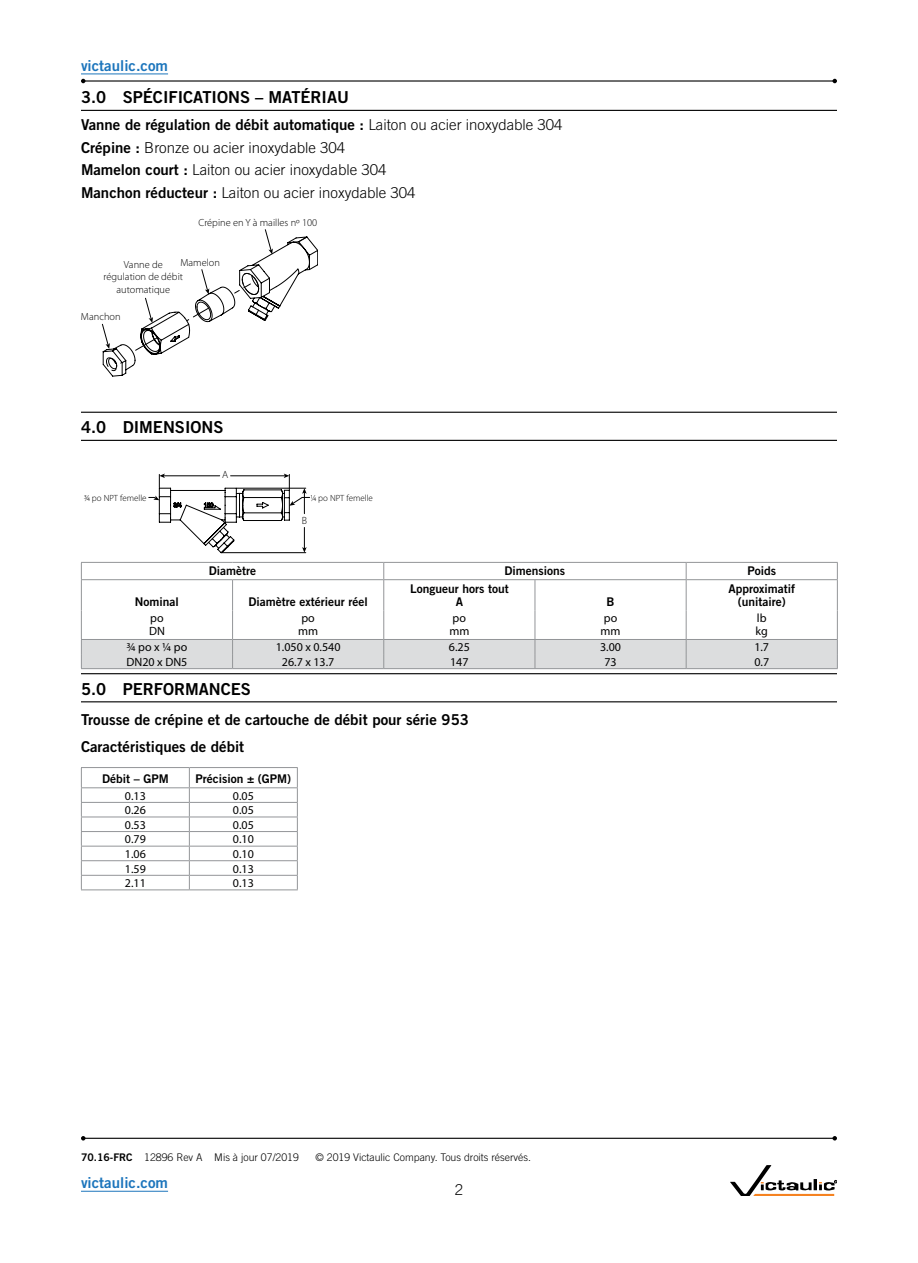
<style>
.page{position:relative;width:918px;height:1263px;background:#fff}
.page>*{position:absolute;margin:0;border:0;box-sizing:border-box;transform-origin:0 0}
.t1{font:16.5px "Trade Gothic LT Std Bd 2";color:#000}
.t2{font:15px/26.5px "Trade Gothic LT Std Bd 2";color:#000}
.t3{font:300 15px/22.8px "Trade Gothic LT Std";color:#000}
.t4{font:15px "Trade Gothic LT Std Bd 2";color:#1c75bc}
.t5{font:12px/13.5px "Myriad Pro";color:#000}
.t6{font:12px/13.5px "Trade Gothic LT Std Bd 2";color:#000;text-align:center}
.t7{font:300 10.5px "Trade Gothic LT Std";color:#000}
.t8{font:300 10.5px "Myriad Pro";color:#000}
.t9{font:300 10.35px/12.5px "Myriad Pro";color:#000;text-align:center}
.t10{font:300 9px "Myriad Pro";color:#000}
.s1{font-family:"Trade Gothic LT Std";font-weight:300}
.s2{font-family:"Trade Gothic LT Std Bd 2";font-weight:400}
</style>
<div class="page">
<hr style="left:81px;top:1191px;width:87px;height:1px;background:#1c75bc">
<hr style="left:81px;top:110px;width:756px;height:1px;background:#000">
<hr style="left:81px;top:412px;width:756px;height:1px;background:#000">
<hr style="left:81px;top:440px;width:756px;height:1px;background:#000">
<hr style="left:81px;top:673px;width:756px;height:1px;background:#000">
<hr style="left:81px;top:701px;width:756px;height:1px;background:#000">
<svg style="left:102px;top:229px;width:216px;height:147px"></svg>
<svg style="left:149px;top:473px;width:161px;height:80px"></svg>
<svg style="left:837px;top:563px;width:1px;height:16px"></svg>
<hr style="left:81px;top:580px;width:1px;height:30px;background:#939598">
<hr style="left:686px;top:579px;width:152px;height:1px;background:#939598">
<hr style="left:837px;top:580px;width:1px;height:30px;background:#939598">
<hr style="left:232px;top:580px;width:1px;height:30px;background:#939598">
<hr style="left:383px;top:580px;width:1px;height:30px;background:#939598">
<svg style="left:81px;top:563px;width:1px;height:16px"></svg>
<hr style="left:81px;top:579px;width:152px;height:1px;background:#939598">
<hr style="left:233px;top:579px;width:151px;height:1px;background:#939598">
<hr style="left:535px;top:580px;width:1px;height:30px;background:#939598">
<svg style="left:383px;top:563px;width:1px;height:16px"></svg>
<svg style="left:686px;top:563px;width:1px;height:16px"></svg>
<hr style="left:384px;top:579px;width:151px;height:1px;background:#939598">
<hr style="left:535px;top:579px;width:151px;height:1px;background:#939598">
<hr style="left:686px;top:580px;width:1px;height:30px;background:#939598">
<hr style="left:81px;top:562px;width:152px;height:1px;background:#939598">
<hr style="left:233px;top:562px;width:151px;height:1px;background:#939598">
<hr style="left:384px;top:562px;width:151px;height:1px;background:#939598">
<hr style="left:535px;top:562px;width:151px;height:1px;background:#939598">
<hr style="left:686px;top:562px;width:152px;height:1px;background:#939598">
<svg style="left:81px;top:610px;width:757px;height:59px"></svg>
<hr style="left:81px;top:767px;width:108px;height:1px;background:#939598">
<hr style="left:189px;top:767px;width:109px;height:1px;background:#939598">
<hr style="left:81px;top:787px;width:108px;height:1px;background:#939598">
<hr style="left:189px;top:787px;width:109px;height:1px;background:#939598">
<svg style="left:189px;top:768px;width:1px;height:121px"></svg>
<hr style="left:81px;top:889px;width:108px;height:1px;background:#939598">
<hr style="left:189px;top:889px;width:109px;height:1px;background:#939598">
<hr style="left:81px;top:802px;width:108px;height:1px;background:#939598">
<hr style="left:189px;top:802px;width:109px;height:1px;background:#939598">
<hr style="left:81px;top:817px;width:108px;height:1px;background:#939598">
<hr style="left:189px;top:817px;width:109px;height:1px;background:#939598">
<hr style="left:81px;top:831px;width:108px;height:1px;background:#939598">
<hr style="left:189px;top:831px;width:109px;height:1px;background:#939598">
<hr style="left:81px;top:846px;width:108px;height:1px;background:#939598">
<hr style="left:189px;top:846px;width:109px;height:1px;background:#939598">
<hr style="left:81px;top:860px;width:108px;height:1px;background:#939598">
<hr style="left:189px;top:860px;width:109px;height:1px;background:#939598">
<hr style="left:81px;top:875px;width:108px;height:1px;background:#939598">
<svg style="left:81px;top:768px;width:1px;height:121px"></svg>
<hr style="left:189px;top:875px;width:109px;height:1px;background:#939598">
<svg style="left:297px;top:768px;width:1px;height:121px"></svg>
<hr style="left:83px;top:80px;width:752px;height:2px;background:#000">
<svg style="left:81px;top:79px;width:5px;height:4px"></svg>
<svg style="left:832px;top:79px;width:5px;height:4px"></svg>
<hr style="left:81px;top:74px;width:87px;height:1px;background:#1c75bc">
<hr style="left:83px;top:1138px;width:752px;height:1px;background:#000">
<svg style="left:81px;top:1136px;width:5px;height:4px"></svg>
<svg style="left:832px;top:1136px;width:5px;height:4px"></svg>
<svg style="left:730px;top:1165px;width:107px;height:31px"></svg>
<p class="t4" style="left:81px;top:56px;width:89px">victaulic.com</p>
<h1 class="t1" style="left:81px;top:87px;width:270px">3.0 SPÉCIFICATIONS – MATÉRIAU</h1>
<p class="t2" style="left:81px;top:111px;width:483px">Vanne de régulation de débit automatique : <span class="s1">Laiton ou acier inoxydable 304</span></p>
<p class="t3" style="left:81px;top:136px;width:336px"><span class="s2">Crépine :</span> Bronze ou acier inoxydable 304<br><span class="s2">Mamelon court :</span> Laiton ou acier inoxydable 304<br><span class="s2">Manchon réducteur :</span> Laiton ou acier inoxydable 304</p>
<p class="t9" style="left:198px;top:216px;width:120px">Crépine en Y à mailles nº 100</p>
<p class="t9" style="left:180px;top:256px;width:41px">Mamelon</p>
<p class="t9" style="left:104px;top:258px;width:81px">Vanne de régulation de débit automatique</p>
<p class="t9" style="left:81px;top:311px;width:41px">Manchon</p>
<h1 class="t1" style="left:81px;top:417px;width:144px">4.0 DIMENSIONS</h1>
<p class="t8" style="left:222px;top:468px;width:8px">A</p>
<p class="t10" style="left:84px;top:493px;width:64px">3⁄4 po NPT femelle</p>
<p class="t10" style="left:311px;top:493px;width:64px">1⁄4 po NPT femelle</p>
<p class="t8" style="left:302px;top:514px;width:7px">B</p>
<p class="t6" style="left:209px;top:564px;width:49px">Diamètre</p>
<p class="t6" style="left:505px;top:564px;width:62px">Dimensions</p>
<p class="t6" style="left:747px;top:564px;width:30px">Poids</p>
<p class="t6" style="left:135px;top:595px;width:46px">Nominal</p>
<p class="t6" style="left:249px;top:595px;width:121px">Diamètre extérieur réel</p>
<p class="t6" style="left:410px;top:581px;width:100px">Longueur hors tout<br>A</p>
<p class="t6" style="left:607px;top:595px;width:10px">B</p>
<p class="t6" style="left:728px;top:581px;width:68px">Approximatif (unitaire)</p>
<p class="t5" style="left:149px;top:611px;width:17px">po<br>DN</p>
<p class="t5" style="left:298px;top:611px;width:22px">po mm</p>
<p class="t5" style="left:449px;top:611px;width:22px">po mm</p>
<p class="t5" style="left:601px;top:611px;width:22px">po mm</p>
<p class="t5" style="left:756px;top:611px;width:14px">lb kg</p>
<p class="t5" style="left:127px;top:640px;width:62px">3/4 po x 1/4 po</p>
<p class="t5" style="left:276px;top:640px;width:66px">1.050 x 0.540</p>
<p class="t5" style="left:449px;top:640px;width:22px">6.25</p>
<p class="t5" style="left:600px;top:640px;width:22px">3.00</p>
<p class="t5" style="left:754px;top:640px;width:16px">1.7</p>
<p class="t5" style="left:127px;top:655px;width:62px">DN20 x DN5</p>
<p class="t5" style="left:282px;top:655px;width:54px">26.7 x 13.7</p>
<p class="t5" style="left:450px;top:655px;width:20px">147</p>
<p class="t5" style="left:604px;top:655px;width:14px">73</p>
<p class="t5" style="left:754px;top:655px;width:16px">0.7</p>
<h1 class="t1" style="left:81px;top:678px;width:172px">5.0 PERFORMANCES</h1>
<p class="t2" style="left:81px;top:706px;width:390px">Trousse de crépine et de cartouche de débit pour série 953<br>Caractéristiques de débit</p>
<p class="t6" style="left:102px;top:772px;width:68px">Débit – GPM</p>
<p class="t6" style="left:195px;top:772px;width:97px">Précision ± (GPM)</p>
<p class="t5" style="left:125px;top:789px;width:22px">0.13</p>
<p class="t5" style="left:233px;top:789px;width:22px">0.05</p>
<p class="t5" style="left:125px;top:803px;width:22px">0.26</p>
<p class="t5" style="left:233px;top:803px;width:22px">0.05</p>
<p class="t5" style="left:125px;top:818px;width:22px">0.53</p>
<p class="t5" style="left:233px;top:818px;width:22px">0.05</p>
<p class="t5" style="left:125px;top:832px;width:22px">0.79</p>
<p class="t5" style="left:233px;top:832px;width:22px">0.10</p>
<p class="t5" style="left:125px;top:847px;width:22px">1.06</p>
<p class="t5" style="left:233px;top:847px;width:22px">0.10</p>
<p class="t5" style="left:125px;top:861px;width:22px">1.59</p>
<p class="t5" style="left:233px;top:861px;width:22px">0.13</p>
<p class="t5" style="left:125px;top:876px;width:22px">2.11</p>
<p class="t5" style="left:233px;top:876px;width:22px">0.13</p>
<p class="t7" style="left:81px;top:1151px;width:452px"><span class="s2">70.16-FRC</span> 12896 Rev A Mis à jour 07/2019 © 2019 Victaulic Company. Tous droits réservés.</p>
<p class="t4" style="left:81px;top:1173px;width:89px">victaulic.com</p>
<p class="t3" style="left:455px;top:1178px;width:10px">2</p>
</div>
